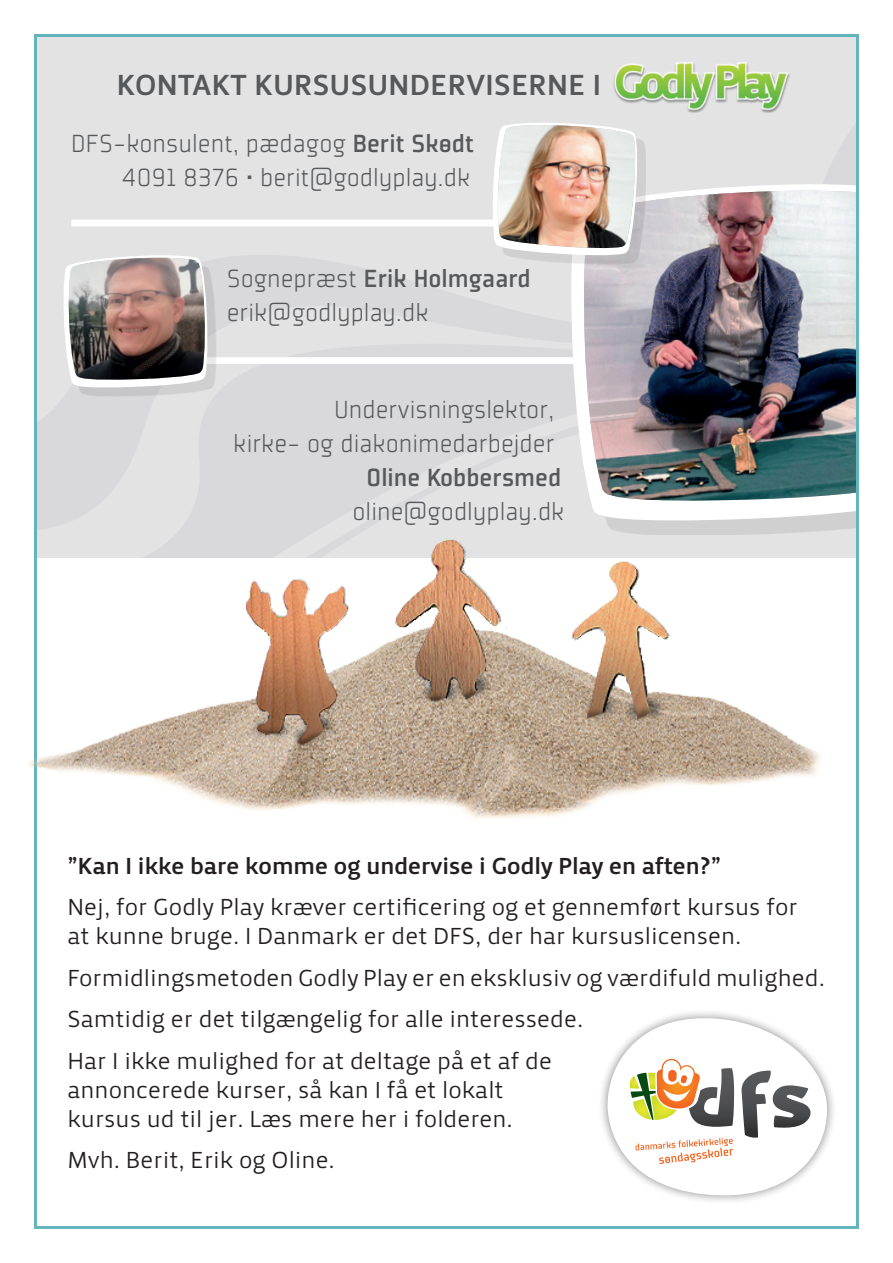
<style>
.page{position:relative;width:893px;height:1263px;background:#fff}
.page>*{position:absolute;margin:0;border:0;box-sizing:border-box;transform-origin:0 0}
.t1{font:30px "Priva Three Pro";letter-spacing:.015em;color:#57585a}
.t2{font:300 27.3px/34px "Plexes Pro";color:#57585a;text-align:right}
.t3{font:500 27.3px "Plexes Pro";color:#57585a}
.t4{font:24px/28.8px "Priva One Pro";color:#231f20}
.t5{font:24px "Priva Three Pro";color:#231f20}
.s1{font-weight:500}
</style>
<div class="page">
<svg style="left:38px;top:38px;width:817px;height:520px;background:#e0e0e1"></svg>
<div style="left:613px;top:63px;width:177px;height:50px;background:#231f20;opacity:.5"></div>
<img style="left:612px;top:57px;width:179px;height:54px">
<div style="left:71px;top:220px;width:434px;height:6px;background:#fff"></div>
<div style="left:158px;top:357px;width:443px;height:7px;background:#fff"></div>
<svg style="left:568px;top:180px;width:287px;height:344px"></svg>
<img style="left:581px;top:191px;width:274px;height:313px">
<div style="left:72px;top:264px;width:144px;height:132px;background:#231f20;opacity:.1"></div>
<svg style="left:62px;top:253px;width:147px;height:136px"></svg>
<img style="left:68px;top:258px;width:138px;height:123px">
<div style="left:501px;top:131px;width:145px;height:133px;background:#231f20;opacity:.1"></div>
<svg style="left:491px;top:121px;width:148px;height:136px"></svg>
<img style="left:496px;top:125px;width:141px;height:125px">
<img style="left:28px;top:521px;width:814px;height:315px">
<div style="left:598px;top:1009px;width:239px;height:196px;background:#231f20;opacity:.5"></div>
<svg style="left:608px;top:1018px;width:219px;height:177px"></svg>
<p class="t1" style="left:117px;top:65px;width:486px">KONTAKT KURSUSUNDERVISERNE I</p>
<p class="t2" style="left:71px;top:126px;width:404px">DFS-konsulent, pædagog <span class="s1">Berit Skødt<br></span>4091 8376 <span class="s1">·</span> berit@godlyplay.dk</p>
<p class="t2" style="left:227px;top:261px;width:305px;text-align:left">Sognepræst <span class="s1">Erik Holmgaard </span>erik@godlyplay.dk</p>
<p class="t2" style="left:233px;top:392px;width:323px">Undervisningslektor,<br>kirke- og diakonimedarbejder</p>
<p class="t3" style="left:367px;top:461px;width:196px">Oline Kobbersmed</p>
<p class="t2" style="left:352px;top:494px;width:214px">oline@godlyplay.dk</p>
<p class="t5" style="left:68px;top:850px;width:655px">”Kan I ikke bare komme og undervise i Godly Play en aften?”</p>
<p class="t4" style="left:68px;top:893px;width:732px">Nej, for Godly Play kræver certificering og et gennemført kursus for at kunne bruge. I Danmark er det DFS, der har kursuslicensen.</p>
<p class="t4" style="left:68px;top:957px;width:759px;line-height:41.5px">Formidlingsmetoden Godly Play er en eksklusiv og værdifuld mulighed.<br>Samtidig er det tilgængelig for alle interessede.<br>Har I ikke mulighed for at deltage på et af de</p>
<p class="t4" style="left:68px;top:1075px;width:447px">annoncerede kurser, så kan I få et lokalt kursus ud til jer. Læs mere her i folderen.</p>
<p class="t4" style="left:68px;top:1146px;width:269px">Mvh. Berit, Erik og Oline.</p>
</div>
